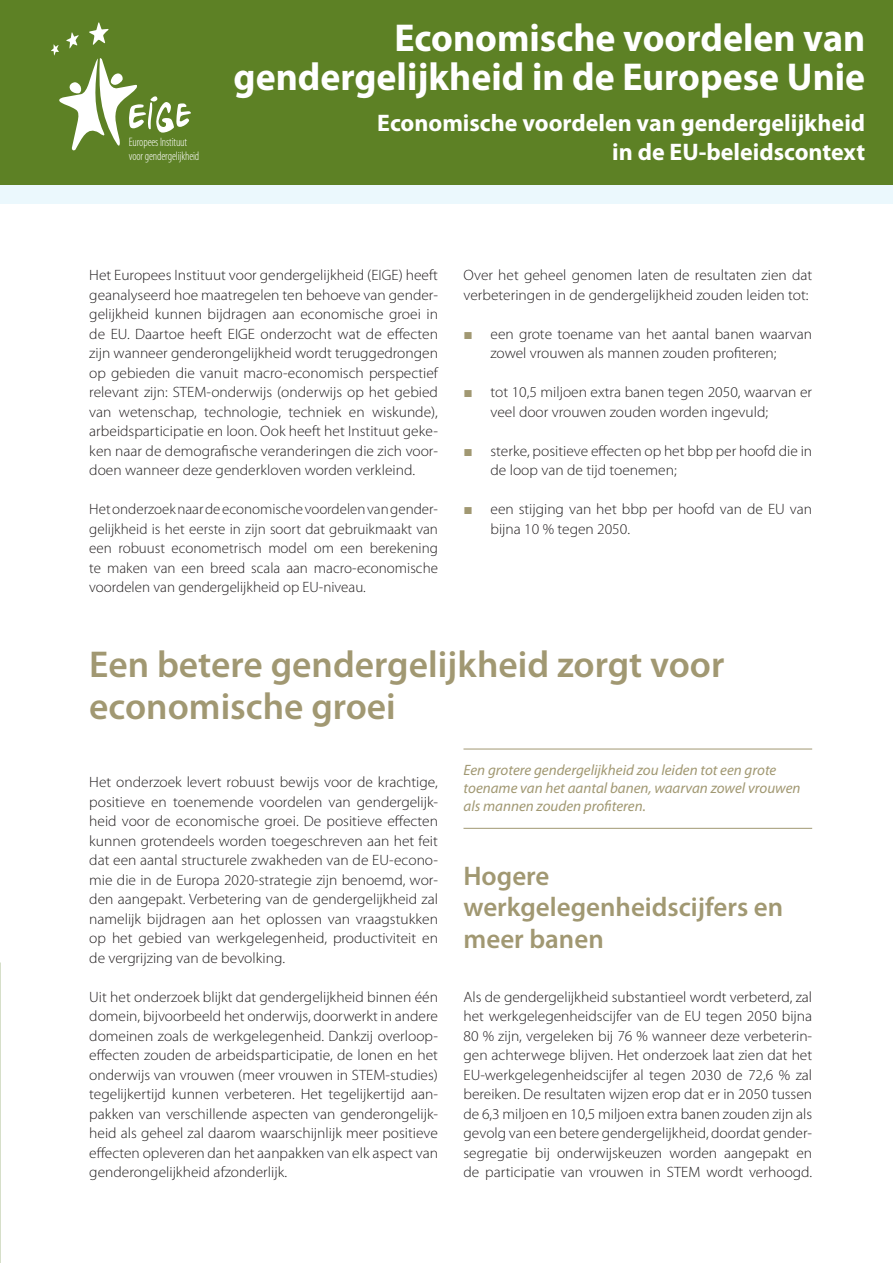
<style>
.page{position:relative;width:893px;height:1263px;background:#fff}
.page>*{position:absolute;margin:0;border:0;box-sizing:border-box;transform-origin:0 0}
._01_Main_Title{font:700 39px/39px "Myriad Pro";color:#fff;text-align:right}
.Title1{font:600 37.5px/42px "Myriad Pro";color:#a19872}
.Title_1_1{font:600 27px/31.5px "Myriad Pro";color:#a19872}
._02_Main_Subtitle{font:700 24px/28.8px "Myriad Pro";color:#fff;text-align:right}
.Body_Text{font:300 15px/19.5px "Myriad Pro";color:#231f20;text-align:justify}
.quote{font:italic 15px/18px "Myriad Pro";color:#a19872}
.t1{font:300 condensed 12.3px/13.8px "Myriad Pro";letter-spacing:-.01em;color:#fff}
.s1{font-family:"Arial";font-weight:400;color:#a19872}
</style>
<div class="page">
<div style="left:0;top:183px;width:893px;height:21px;background:#ebf8fd"></div>
<div style="left:0;top:0;width:893px;height:185px;background:#5d8125"></div>
<svg style="left:51px;top:22px;width:140px;height:129px"></svg>
<hr style="left:463px;top:749px;width:349px;height:1px;background:#a19872">
<hr style="left:463px;top:828px;width:349px;height:1px;background:#a19872">
<p class="t1" style="left:129px;top:135px;width:72px">Europees Instituut voor gendergelijkheid</p>
<p class="_01_Main_Title" style="left:234px;top:17px;width:633px">Economische voordelen van gendergelijkheid in de Europese Unie</p>
<p class="_02_Main_Subtitle" style="left:377px;top:108px;width:489px">Economische voordelen van gendergelijkheid in de EU-beleidscontext</p>
<p class="Body_Text" style="left:89px;top:266px;width:350px">Het Europees Instituut voor gendergelijkheid (EIGE) heeft geanalyseerd hoe maatregelen ten behoeve van gender&shy;gelijkheid kunnen bijdragen aan economische groei in de EU. Daartoe heeft EIGE onderzocht wat de effecten zijn wanneer genderongelijkheid wordt teruggedrongen op gebieden die vanuit macro-economisch perspectief relevant zijn: STEM-onderwijs (onderwijs op het gebied van wetenschap, technologie, techniek en wiskunde), arbeidsparticipatie en loon. Ook heeft het Instituut geke&shy;ken naar de demografische veranderingen die zich voor&shy;doen wanneer deze genderkloven worden verkleind.</p>
<p class="Body_Text" style="left:89px;top:500px;width:350px">Het onderzoek naar de economischevoordelenvangender&shy;gelijkheid is het eerste in zijn soort dat gebruikmaakt van een robuust econometrisch model om een berekening te maken van een breed scala aan macro-economische voordelen van gendergelijkheid op EU-niveau.</p>
<p class="Body_Text" style="left:463px;top:266px;width:350px">Over het geheel genomen laten de resultaten zien dat verbeteringen in de gendergelijkheid zouden leiden tot:</p>
<p class="Body_Text" style="left:463px;top:324px;width:350px;text-align:center"><span class="s1">■</span> een grote toename van het aantal banen waarvan zowel vrouwen als mannen zouden profiteren;</p>
<p class="Body_Text" style="left:490px;top:383px;width:323px;text-indent:-27px"><span class="s1">■</span> tot 10,5 miljoen extra banen tegen 2050, waarvan er veel door vrouwen zouden worden ingevuld;</p>
<p class="Body_Text" style="left:490px;top:441px;width:323px;text-indent:-27px"><span class="s1">■</span> sterke, positieve effecten op het bbp per hoofd die in de loop van de tijd toenemen;</p>
<p class="Body_Text" style="left:490px;top:500px;width:323px;text-indent:-27px"><span class="s1">■</span> een stijging van het bbp per hoofd van de EU van bijna 10 % tegen 2050.</p>
<p class="Title1" style="left:89px;top:644px;width:637px">Een betere gendergelijkheid zorgt voor economische groei</p>
<p class="Body_Text" style="left:89px;top:773px;width:350px">Het onderzoek levert robuust bewijs voor de krachtige, positieve en toenemende voordelen van gendergelijk&shy;heid voor de economische groei. De positieve effecten kunnen grotendeels worden toegeschreven aan het feit dat een aantal structurele zwakheden van de EU-econo&shy;mie die in de Europa 2020-strategie zijn benoemd, wor&shy;den aangepakt. Verbetering van de gendergelijkheid zal namelijk bijdragen aan het oplossen van vraagstukken op het gebied van werkgelegenheid, productiviteit en de vergrijzing van de bevolking.</p>
<p class="Body_Text" style="left:89px;top:987px;width:350px">Uit het onderzoek blijkt dat gendergelijkheid binnen één domein, bijvoorbeeld het onderwijs, doorwerkt in andere domeinen zoals de werkgelegenheid. Dankzij overloop&shy;effecten zouden de arbeidsparticipatie, de lonen en het onderwijs van vrouwen (meer vrouwen in STEM-studies) tegelijkertijd kunnen verbeteren. Het tegelijkertijd aan&shy;pakken van verschillende aspecten van genderongelijk&shy;heid als geheel zal daarom waarschijnlijk meer positieve effecten opleveren dan het aanpakken van elk aspect van genderongelijkheid afzonderlijk.</p>
<p class="quote" style="left:463px;top:761px;width:338px">Een grotere gendergelijkheid zou leiden tot een grote toename van het aantal banen, waarvan zowel vrouwen als mannen zouden profiteren.</p>
<p class="Title_1_1" style="left:463px;top:860px;width:321px">Hogere werkgelegenheidscijfers en meer banen</p>
<p class="Body_Text" style="left:463px;top:987px;width:350px">Als de gendergelijkheid substantieel wordt verbeterd, zal het werkgelegenheidscijfer van de EU tegen 2050 bijna 80 % zijn, vergeleken bij 76 % wanneer deze verbeterin&shy;gen achterwege blijven. Het onderzoek laat zien dat het EU-werkgelegenheidscijfer al tegen 2030 de 72,6 % zal bereiken. De resultaten wijzen erop dat er in 2050 tussen de 6,3 miljoen en 10,5 miljoen extra banen zouden zijn als gevolg van een betere gendergelijkheid, doordat gender&shy;segregatie bij onderwijskeuzen worden aangepakt en de participatie van vrouwen in STEM wordt verhoogd.</p>
</div>
